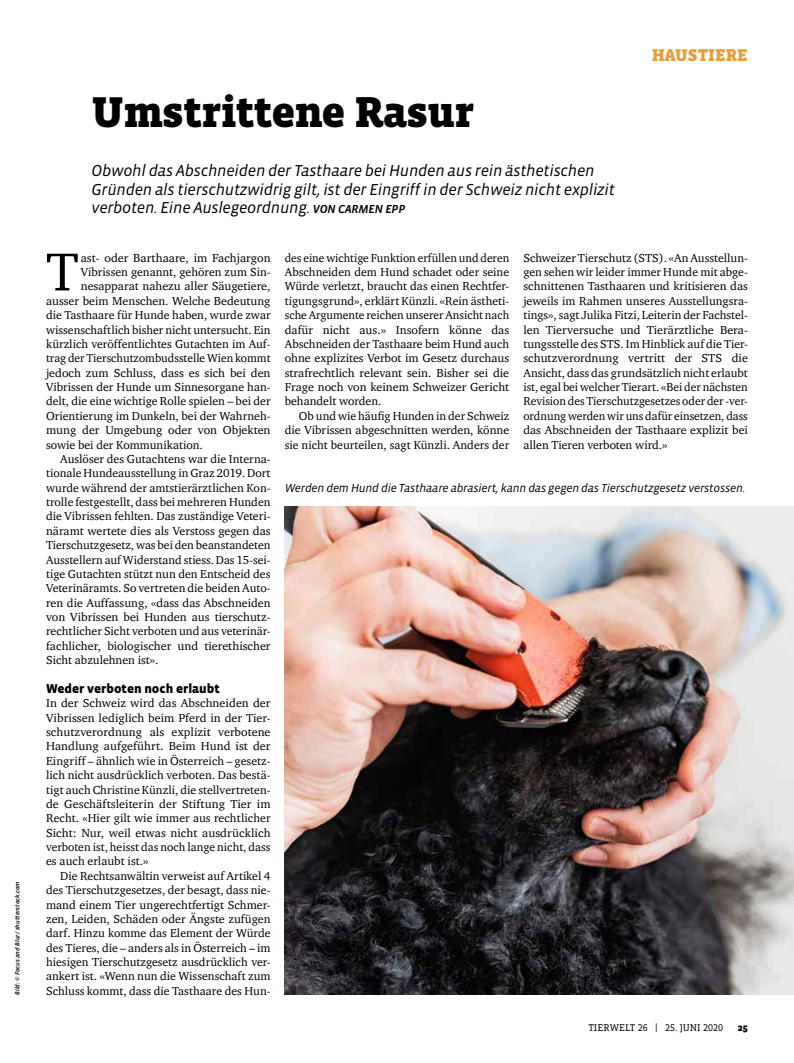
<style>
.page{position:relative;width:794px;height:1063px;background:#fff}
.page>*{position:absolute;margin:0;border:0;box-sizing:border-box;transform-origin:0 0}
.t1{font:54.75px "Charter ITC";color:#000}
.t2{font:900 44.12px "Vista Slab OT";letter-spacing:-.02em;color:#000}
.t3{font:900 17.5px "Vista Slab OT";color:#e39f3a}
.t4{font:italic 16.25px/18.8px "Vista Sans OT";letter-spacing:-.02em;color:#000}
.t5{font:900 13.12px "Vista Sans OT";color:#000}
.t6{font:11.88px/14.4px "Charter ITC";color:#000;text-align:justify}
.t7{font:italic 11.88px "Vista Sans OT";letter-spacing:-.02em;color:#000}
.t8{font:10px "Vista Slab OT";color:#000}
.t9{font:900 10px "Vista Slab OT";color:#000}
.t10{font:italic 500 6.25px "Vista Sans OT";color:#000}
.s1{font-weight:500;font-size:11.88px}
</style>
<div class="page">
<img style="left:285px;top:506px;width:509px;height:489px">
<p class="t10" style="left:14px;top:995px;width:115px;rotate:-90deg">Bild: © Focus and Blur/shutterstock.com</p>
<h2 class="t2" style="left:92px;top:90px;width:384px">Umstrittene Rasur</h2>
<h3 class="t4" style="left:92px;top:161px;width:525px">Obwohl das Abschneiden der Tasthaare bei Hunden aus rein ästhetischen<br>Gründen als tierschutzwidrig gilt, ist der Eingriff in der Schweiz nicht explizit verboten. Eine Auslegeordnung. <span class="s1">VON CARMEN EPP</span></h3>
<h3 class="t3" style="left:652px;top:46px;width:97px">HAUSTIERE</h3>
<h1 class="t1" style="left:46px;top:238px;width:34px">T</h1>
<p class="t6" style="left:81px;top:250px;width:191px">ast- oder Barthaare, im Fachjargon</p>
<p class="t6" style="left:81px;top:265px;width:191px">Vibrissen genannt, gehören zum Sin-</p>
<p class="t6" style="left:81px;top:279px;width:191px">nesapparat nahezu aller Säugetiere,</p>
<p class="t6" style="left:46px;top:294px;width:226px">ausser beim Menschen. Welche Bedeutung</p>
<p class="t6" style="left:46px;top:308px;width:226px">die Tasthaare für Hunde haben, wurde zwar</p>
<p class="t6" style="left:46px;top:322px;width:226px">wissenschaftlich bisher nicht untersucht. Ein</p>
<p class="t6" style="left:46px;top:337px;width:226px">kürzlich veröffentlichtes Gutachten im Auf-</p>
<p class="t6" style="left:46px;top:351px;width:226px">trag der Tierschutzombudsstelle Wien kommt</p>
<p class="t6" style="left:46px;top:365px;width:226px">jedoch zum Schluss, dass es sich bei den</p>
<p class="t6" style="left:46px;top:380px;width:226px">Vibrissen der Hunde um Sinnesorgane han-</p>
<p class="t6" style="left:46px;top:394px;width:226px">delt, die eine wichtige Rolle spielen – bei der</p>
<p class="t6" style="left:46px;top:409px;width:226px">Orientierung im Dunkeln, bei der Wahrneh-</p>
<p class="t6" style="left:46px;top:423px;width:226px">mung der Umgebung oder von Objekten</p>
<p class="t6" style="left:46px;top:437px;width:158px">sowie bei der Kommunikation.</p>
<p class="t6" style="left:60px;top:452px;width:212px">Auslöser des Gutachtens war die Interna-</p>
<p class="t6" style="left:46px;top:466px;width:226px">tionale Hundeausstellung in Graz 2019. Dort</p>
<p class="t6" style="left:46px;top:480px;width:226px">wurde während der amtstierärztlichen Kon-</p>
<p class="t6" style="left:46px;top:495px;width:226px">trolle festgestellt, dass bei mehreren Hunden</p>
<p class="t6" style="left:46px;top:509px;width:226px">die Vibrissen fehlten. Das zuständige Veteri-</p>
<p class="t6" style="left:46px;top:524px;width:226px">näramt wertete dies als Verstoss gegen das</p>
<p class="t6" style="left:46px;top:538px;width:226px">Tierschutzgesetz, was bei den beanstandeten</p>
<p class="t6" style="left:46px;top:552px;width:226px">Ausstellern auf Widerstand stiess. Das 15-sei-</p>
<p class="t6" style="left:46px;top:567px;width:226px">tige Gutachten stützt nun den Entscheid des</p>
<p class="t6" style="left:46px;top:581px;width:226px">Veterinäramts. So vertreten die beiden Auto-</p>
<p class="t6" style="left:46px;top:595px;width:226px">ren die Auffassung, «dass das Abschneiden</p>
<p class="t6" style="left:46px;top:610px;width:226px">von Vibrissen bei Hunden aus tierschutz-</p>
<p class="t6" style="left:46px;top:624px;width:226px">rechtlicher Sicht verboten und aus veterinär-</p>
<p class="t6" style="left:46px;top:639px;width:226px">fachlicher, biologischer und tierethischer</p>
<p class="t6" style="left:46px;top:653px;width:114px">Sicht abzulehnen ist».</p>
<p class="t5" style="left:46px;top:682px;width:175px">Weder verboten noch erlaubt</p>
<p class="t6" style="left:46px;top:696px;width:226px">In der Schweiz wird das Abschneiden der Vibrissen lediglich beim Pferd in der Tier&shy;schutzverordnung als explizit verbotene Handlung aufgeführt. Beim Hund ist der Eingriff – ähnlich wie in Österreich – gesetz&shy;lich nicht ausdrücklich verboten. Das bestä&shy;tigt auch Christine Künzli, die stellvertreten&shy;de Geschäftsleiterin der Stiftung Tier im Recht. «Hier gilt wie immer aus rechtlicher Sicht: Nur, weil etwas nicht ausdrücklich verboten ist, heisst das noch lange nicht, dass es auch erlaubt ist.»</p>
<p class="t6" style="left:46px;top:869px;width:226px;text-indent:14px">Die Rechtsanwältin verweist auf Artikel 4 des Tierschutzgesetzes, der besagt, dass nie&shy;mand einem Tier ungerechtfertigt Schmer&shy;zen, Leiden, Schäden oder Ängste zufügen darf. Hinzu komme das Element der Würde des Tieres, die – anders als in Österreich – im hiesigen Tierschutzgesetz ausdrücklich ver&shy;ankert ist. «Wenn nun die Wissenschaft zum Schluss kommt, dass die Tasthaare des Hun-</p>
<p class="t6" style="left:285px;top:250px;width:226px">des eine wichtige Funktion erfüllen und deren Abschneiden dem Hund schadet oder seine Würde verletzt, braucht das einen Rechtfer&shy;tigungsgrund», erklärt Künzli. «Rein ästheti&shy;sche Argumente reichen unserer Ansicht nach dafür nicht aus.» Insofern könne das Abschneiden der Tasthaare beim Hund auch ohne explizites Verbot im Gesetz durchaus strafrechtlich relevant sein. Bisher sei die Frage noch von keinem Schweizer Gericht behandelt worden.</p>
<p class="t6" style="left:285px;top:409px;width:226px;text-indent:14px">Ob und wie häufig Hunden in der Schweiz die Vibrissen abgeschnitten werden, könne sie nicht beurteilen, sagt Künzli. Anders der</p>
<p class="t6" style="left:523px;top:250px;width:226px">Schweizer Tierschutz (STS). «An Ausstellun&shy;gen sehen wir leider immer Hunde mit abge&shy;schnittenen Tasthaaren und kritisieren das jeweils im Rahmen unseres Ausstellungsra&shy;tings», sagt Julika Fitzi, Leiterin der Fachstel&shy;len Tierversuche und Tierärztliche Bera&shy;tungsstelle des STS. Im Hinblick auf die Tier&shy;schutzverordnung vertritt der STS die Ansicht, dass das grundsätzlich nicht erlaubt ist, egal bei welcher Tierart. «Bei der nächsten Revision des Tierschutzgesetzes oder der -ver&shy;ordnung werden wir uns dafür einsetzen, dass das Abschneiden der Tasthaare explizit bei allen Tieren verboten wird.»</p>
<p class="t7" style="left:285px;top:482px;width:462px">Werden dem Hund die Tasthaare abrasiert, kann das gegen das Tierschutzgesetz verstossen.</p>
<p class="t8" style="left:588px;top:1022px;width:136px">TIERWELT 26 | 25. JUNI 2020</p>
<p class="t9" style="left:738px;top:1022px;width:11px">25</p>
</div>
